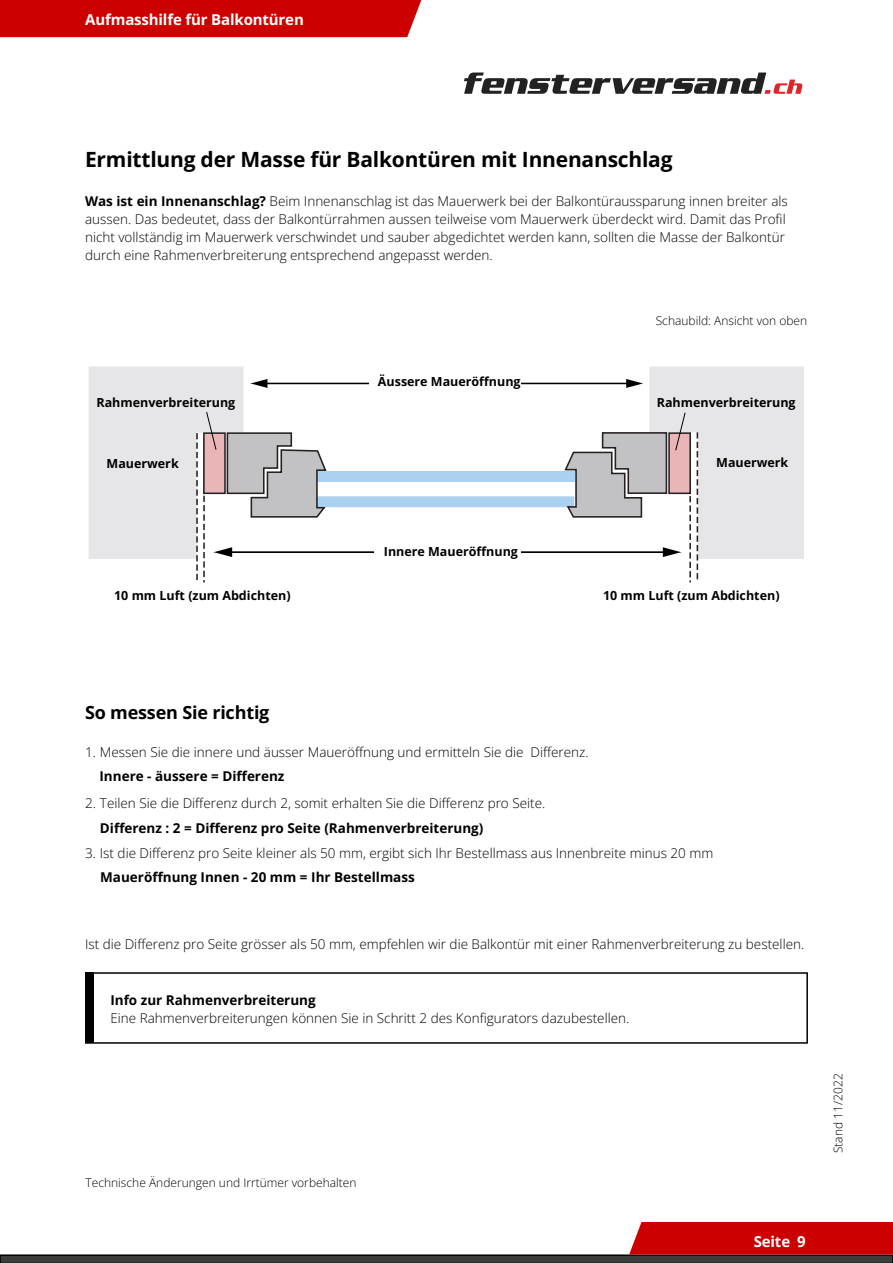
<style>
.page{position:relative;width:893px;height:1263px;background:#fff}
.page>*{position:absolute;margin:0;border:0;box-sizing:border-box;transform-origin:0 0}
.t1{font:700 21px "Open Sans";letter-spacing:-.01em;color:#000}
.t2{font:700 18px "Open Sans";letter-spacing:-.01em;color:#000}
.t3{font:700 15px "Open Sans";letter-spacing:-.01em;color:#fff}
.t4{font:13.5px/18px "Open Sans";color:#000}
.t5{font:700 13.5px "Open Sans";color:#000}
.t6{font:700 12.45px "Open Sans";color:#000}
.t7{font:12px "Open Sans";color:#000}
.s1{font-weight:700}
</style>
<div class="page">
<svg style="left:0;top:1222px;width:893px;height:41px"></svg>
<div style="left:0;top:0;width:421px;height:37px;background:#c00"></div>
<svg style="left:464px;top:73px;width:338px;height:21px"></svg>
<div style="left:85px;top:972px;width:723px;height:72px;border:2px solid #000"></div>
<div style="left:85px;top:972px;width:9px;height:71px;background:#000"></div>
<svg style="left:89px;top:366px;width:715px;height:216px"></svg>
<p class="t3" style="left:85px;top:10px;width:220px">Aufmasshilfe für Balkontüren</p>
<h1 class="t1" style="left:85px;top:145px;width:589px">Ermittlung der Masse für Balkontüren mit Innenanschlag</h1>
<p class="t4" style="left:85px;top:192px;width:704px"><span class="s1">Was ist ein Innenanschlag?</span> Beim Innenanschlag ist das Mauerwerk bei der Balkontüraussparung innen breiter als aussen. Das bedeutet, dass der Balkontürrahmen aussen teilweise vom Mauerwerk überdeckt wird. Damit das Profil nicht vollständig im Mauerwerk verschwindet und sauber abgedichtet werden kann, sollten die Masse der Balkontür durch eine Rahmenverbreiterung entsprechend angepasst werden.</p>
<p class="t6" style="left:378px;top:373px;width:144px">Äussere Maueröffnung</p>
<p class="t7" style="left:656px;top:312px;width:153px">Schaubild: Ansicht von oben</p>
<p class="t6" style="left:96px;top:393px;width:140px">Rahmenverbreiterung</p>
<p class="t6" style="left:657px;top:394px;width:140px">Rahmenverbreiterung</p>
<p class="t6" style="left:107px;top:454px;width:74px">Mauerwerk</p>
<p class="t6" style="left:716px;top:454px;width:74px">Mauerwerk</p>
<p class="t6" style="left:384px;top:543px;width:136px">Innere Maueröffnung</p>
<p class="t6" style="left:114px;top:587px;width:178px">10 mm Luft (zum Abdichten)</p>
<p class="t6" style="left:603px;top:587px;width:178px">10 mm Luft (zum Abdichten)</p>
<h2 class="t2" style="left:85px;top:700px;width:186px">So messen Sie richtig</h2>
<p class="t4" style="left:85px;top:743px;width:505px">1. Messen Sie die innere und äusser Maueröffnung und ermitteln Sie die Differenz.</p>
<p class="t5" style="left:99px;top:767px;width:187px">Innere - äussere = Differenz</p>
<p class="t4" style="left:85px;top:794px;width:462px">2. Teilen Sie die Differenz durch 2, somit erhalten Sie die Differenz pro Seite.</p>
<p class="t5" style="left:100px;top:818px;width:385px">Differenz : 2 = Differenz pro Seite (Rahmenverbreiterung)</p>
<p class="t4" style="left:85px;top:844px;width:630px">3. Ist die Differenz pro Seite kleiner als 50 mm, ergibt sich Ihr Bestellmass aus Innenbreite minus 20 mm</p>
<p class="t5" style="left:100px;top:868px;width:316px">Maueröffnung Innen - 20 mm = Ihr Bestellmass</p>
<p class="t4" style="left:85px;top:935px;width:721px">Ist die Differenz pro Seite grösser als 50 mm, empfehlen wir die Balkontür mit einer Rahmenverbreiterung zu bestellen.</p>
<p class="t5" style="left:110px;top:990px;width:207px">Info zur Rahmenverbreiterung</p>
<p class="t4" style="left:110px;top:1008px;width:520px">Eine Rahmenverbreiterungen können Sie in Schritt 2 des Konfigurators dazubestellen.</p>
<p class="t7" style="left:86px;top:1174px;width:273px">Technische Änderungen und Irrtümer vorbehalten</p>
<p class="t3" style="left:754px;top:1231px;width:54px">Seite 9</p>
<p class="t7" style="left:830px;top:1153px;width:81px;rotate:-90deg">Stand 11/2022</p>
</div>
